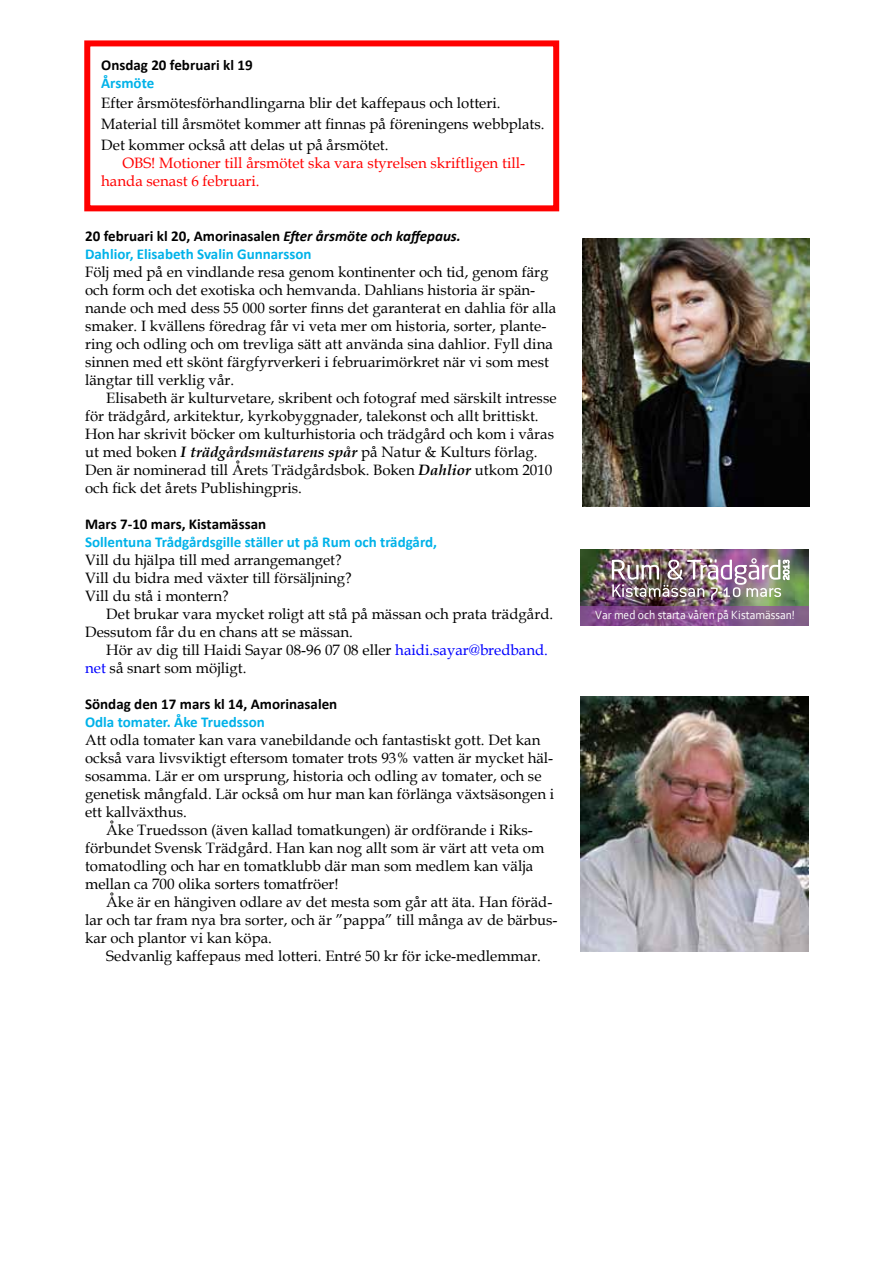
<style>
.page{position:relative;width:893px;height:1263px;background:#fff}
.page>*{position:absolute;margin:0;border:0;box-sizing:border-box;transform-origin:0 0}
.t1{font:15px/18px "Book Antiqua";color:#000}
.t2{font:700 15px/18px "Calibri";color:#00b2e9}
.t3{font:15px/18px "Book Antiqua";color:#f00}
.t4{font:700 15px "Calibri";color:#000}
.t5{font:12.45px "Corbel";color:#fff;scale:.93 1}
.s1{color:#000}
.s2{font-style:italic;color:#000}
.s3{font-weight:700;font-style:italic}
.s4{color:#00f}
</style>
<div class="page">
<img style="left:583px;top:238px;width:227px;height:268px">
<img style="left:580px;top:549px;width:228px;height:57px">
<img style="left:612px;top:558px;width:178px;height:42px">
<svg style="left:580px;top:606px;width:228px;height:19px;background:#84518b"></svg>
<div style="left:84px;top:40px;width:475px;height:171px;border:6px solid #f00"></div>
<img style="left:580px;top:696px;width:229px;height:255px">
<p class="t4" style="left:101px;top:55px;width:153px">Onsdag 20 februari kl 19</p>
<p class="t2" style="left:101px;top:74px;width:55px">Årsmöte</p>
<p class="t1" style="left:101px;top:92px;width:445px;line-height:20.7px">Efter årsmötesförhandlingarna blir det kaffepaus och lotteri.<br>Material till årsmötet kommer att finnas på föreningens webbplats.<br>Det kommer också att delas ut på årsmötet.</p>
<p class="t3" style="left:101px;top:153px;width:425px;text-indent:21px">OBS! Motioner till årsmötet ska vara styrelsen skriftligen till&shy;handa senast 6 februari.</p>
<p class="t2" style="left:85px;top:227px;width:377px"><span class="s1">20 februari kl 20, Amorinasalen</span> <span class="s2">Efter årsmöte och kaffepaus.<br></span>Dahlior, Elisabeth Svalin Gunnarsson</p>
<p class="t1" style="left:85px;top:262px;width:473px">Följ med på en vindlande resa genom kontinenter och tid, genom färg och form och det exotiska och hemvanda. Dahlians historia är spän&shy;nande och med dess 55 000 sorter finns det garanterat en dahlia för alla smaker. I kvällens föredrag får vi veta mer om historia, sorter, plante&shy;ring och odling och om trevliga sätt att använda sina dahlior. Fyll dina sinnen med ett skönt färgfyrverkeri i februarimörkret när vi som mest längtar till verklig vår.</p>
<p class="t1" style="left:85px;top:388px;width:473px;text-indent:21px">Elisabeth är kulturvetare, skribent och fotograf med särskilt intresse för trädgård, arkitektur, kyrkobyggnader, talekonst och allt brittiskt.<br>Hon har skrivit böcker om kulturhistoria och trädgård och kom i våras ut med boken <span class="s3">I trädgårdsmästarens spår</span> på Natur &amp; Kulturs förlag.<br>Den är nominerad till Årets Trädgårdsbok. Boken <span class="s3">Dahlior</span> utkom 2010 och fick det årets Publishingpris.</p>
<p class="t4" style="left:85px;top:514px;width:183px">Mars 7-10 mars, Kistamässan</p>
<p class="t2" style="left:85px;top:533px;width:353px">Sollentuna Trådgårdsgille ställer ut på Rum och trädgård,</p>
<p class="t1" style="left:85px;top:550px;width:268px">Vill du hjälpa till med arrangemanget?<br>Vill du bidra med växter till försäljning?<br>Vill du stå i montern?</p>
<p class="t1" style="left:85px;top:604px;width:470px;text-indent:21px">Det brukar vara mycket roligt att stå på mässan och prata trädgård.<br>Dessutom får du en chans att se mässan.</p>
<p class="t1" style="left:85px;top:640px;width:464px;text-indent:21px">Hör av dig till Haidi Sayar 08-96 07 08 eller <span class="s4">haidi.sayar@bredband. net</span> så snart som möjligt.</p>
<p class="t4" style="left:85px;top:694px;width:254px">Söndag den 17 mars kl 14, Amorinasalen</p>
<p class="t2" style="left:85px;top:713px;width:181px">Odla tomater. Åke Truedsson</p>
<p class="t1" style="left:85px;top:730px;width:471px">Att odla tomater kan vara vanebildande och fantastiskt gott. Det kan också vara livsviktigt eftersom tomater trots 93% vatten är mycket häl&shy;sosamma. Lär er om ursprung, historia och odling av tomater, och se genetisk mångfald. Lär också om hur man kan förlänga växtsäsongen i ett kallväxthus.</p>
<p class="t1" style="left:85px;top:820px;width:461px;text-indent:21px">Åke Truedsson (även kallad tomatkungen) är ordförande i Riks&shy;förbundet Svensk Trädgård. Han kan nog allt som är värt att veta om tomatodling och har en tomatklubb där man som medlem kan välja mellan ca 700 olika sorters tomatfröer!</p>
<p class="t1" style="left:85px;top:892px;width:474px;text-indent:21px">Åke är en hängiven odlare av det mesta som går att äta. Han föräd&shy;lar och tar fram nya bra sorter, och är ”pappa” till många av de bärbus&shy;kar och plantor vi kan köpa.</p>
<p class="t1" style="left:106px;top:946px;width:436px">Sedvanlig kaffepaus med lotteri. Entré 50 kr för icke-medlemmar.</p>
<p class="t5" style="left:595px;top:607px;width:216px">Var med och starta våren på Kistamässan!</p>
</div>
